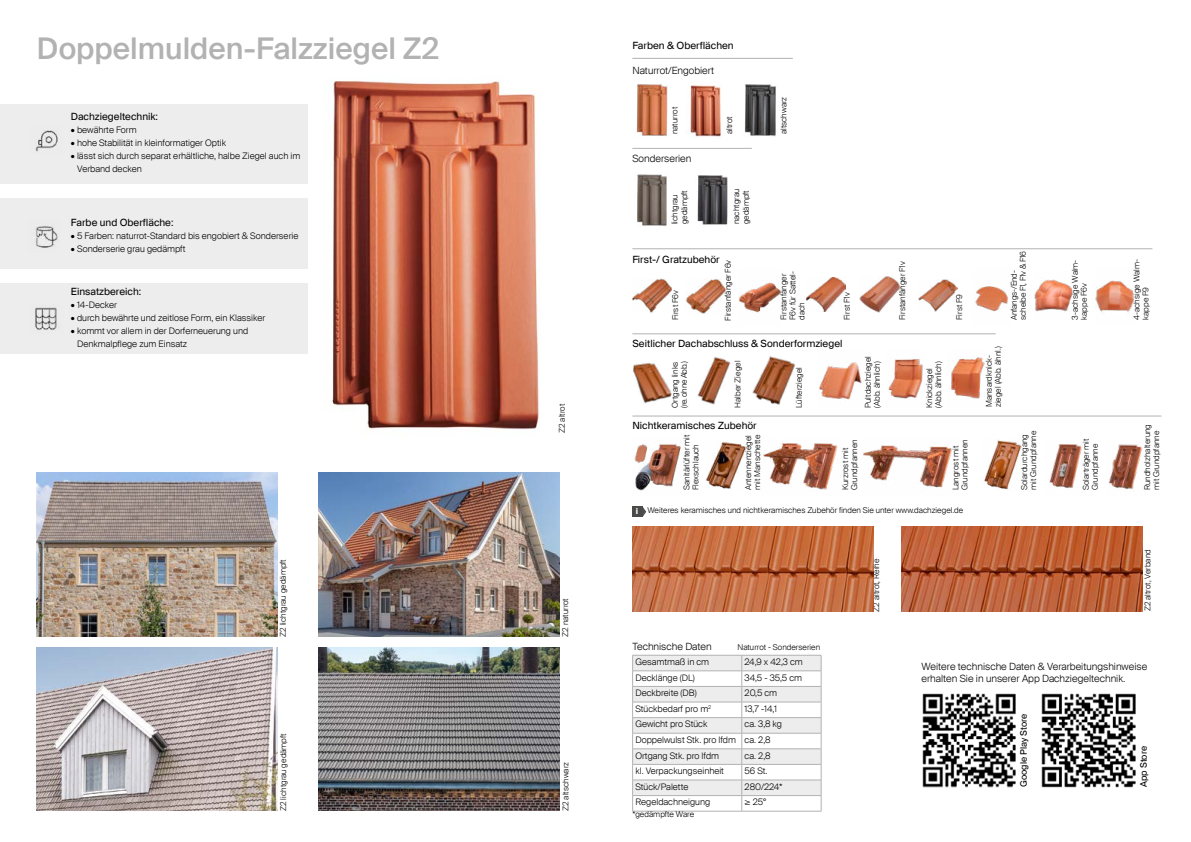
<style>
.page{position:relative;width:1191px;height:842px;background:#fff}
.page>*{position:absolute;margin:0;border:0;box-sizing:border-box;transform-origin:0 0}
.t1{font:500 30px "Suisse Intl";color:#b3b2b2}
.t2{font:10px "Suisse Intl";color:#000}
.t3{font:300 10px/12px "Suisse Intl";color:#000}
.t4{font:300 9px/13px "Suisse Intl";color:#000}
.t5{font:9px "Suisse Intl";color:#000}
.t6{font:300 8px/9px "Suisse Intl";color:#000}
.t7{font:300 8px/9px "Suisse Intl";letter-spacing:-.02em;color:#000}
.s1{font-weight:400}
.s2{font-weight:700;font-size:8.4px;color:#fff}
</style>
<div class="page">
<img style="left:36px;top:473px;width:241px;height:164px">
<img style="left:318px;top:473px;width:241px;height:164px">
<img style="left:36px;top:647px;width:241px;height:164px">
<img style="left:319px;top:647px;width:241px;height:164px">
<div style="left:0;top:104px;width:308px;height:80px;background:#ededed"></div>
<div style="left:0;top:198px;width:308px;height:71px;background:#ededed"></div>
<div style="left:0;top:283px;width:308px;height:71px;background:#ededed"></div>
<img style="left:35px;top:130px;width:23px;height:22px">
<img style="left:36px;top:226px;width:22px;height:22px">
<img style="left:35px;top:307px;width:25px;height:23px">
<img style="left:332px;top:80px;width:207px;height:350px">
<svg style="left:632px;top:655px;width:190px;height:156px"></svg>
<hr style="left:632px;top:811px;width:109px;height:1px;background:#b3b2b2">
<hr style="left:741px;top:811px;width:80px;height:1px;background:#b3b2b2">
<img style="left:636px;top:84px;width:32px;height:52px">
<img style="left:632px;top:278px;width:39px;height:35px">
<img style="left:738px;top:282px;width:42px;height:31px">
<img style="left:806px;top:277px;width:39px;height:34px">
<img style="left:860px;top:276px;width:40px;height:36px">
<img style="left:975px;top:286px;width:33px;height:26px">
<img style="left:918px;top:280px;width:39px;height:32px">
<img style="left:697px;top:357px;width:34px;height:48px">
<img style="left:633px;top:362px;width:39px;height:42px">
<img style="left:819px;top:362px;width:43px;height:38px">
<img style="left:888px;top:359px;width:35px;height:40px">
<img style="left:951px;top:357px;width:34px;height:42px">
<img style="left:634px;top:444px;width:47px;height:47px">
<img style="left:706px;top:441px;width:40px;height:48px">
<img style="left:763px;top:443px;width:74px;height:47px">
<img style="left:863px;top:445px;width:89px;height:43px">
<img style="left:1049px;top:444px;width:33px;height:45px">
<img style="left:1108px;top:444px;width:35px;height:46px">
<img style="left:984px;top:440px;width:37px;height:50px">
<img style="left:744px;top:84px;width:32px;height:53px">
<img style="left:688px;top:84px;width:34px;height:53px">
<img style="left:637px;top:174px;width:30px;height:52px">
<img style="left:697px;top:175px;width:31px;height:50px">
<hr style="left:632px;top:58px;width:161px;height:1px;background:#b3b2b2">
<hr style="left:632px;top:148px;width:120px;height:1px;background:#b3b2b2">
<hr style="left:632px;top:248px;width:520px;height:1px;background:#b3b2b2">
<hr style="left:632px;top:334px;width:363px;height:1px;background:#b3b2b2">
<img style="left:901px;top:527px;width:241px;height:85px">
<img style="left:632px;top:527px;width:241px;height:85px">
<img style="left:752px;top:355px;width:43px;height:50px">
<div style="left:632px;top:507px;width:10px;height:10px;background:#4a4a49"></div>
<svg style="left:642px;top:507px;width:4px;height:10px"></svg>
<hr style="left:632px;top:416px;width:529px;height:1px;background:#b3b2b2">
<img style="left:922px;top:693px;width:94px;height:95px">
<img style="left:1041px;top:693px;width:95px;height:95px">
<img style="left:1034px;top:279px;width:39px;height:33px">
<img style="left:1095px;top:280px;width:39px;height:34px">
<img style="left:686px;top:279px;width:40px;height:34px">
<h1 class="t1" style="left:37px;top:31px;width:403px">Doppelmulden-Falzziegel Z2</h1>
<p class="t2" style="left:71px;top:111px;width:89px">Dachziegeltechnik:</p>
<p class="t4" style="left:71px;top:124px;width:67px"><span class="s1">•</span> bewährte Form</p>
<p class="t4" style="left:71px;top:137px;width:157px"><span class="s1">•</span> hohe Stabilität in kleinformatiger Optik</p>
<p class="t4" style="left:77px;top:150px;width:224px;text-indent:-6px"><span class="s1">•</span> lässt sich durch separat erhältliche, halbe Ziegel auch im<br>Verband decken</p>
<p class="t2" style="left:71px;top:216px;width:104px">Farbe und Oberfläche:</p>
<p class="t4" style="left:71px;top:229px;width:229px"><span class="s1">•</span> 5 Farben: naturrot-Standard bis engobiert &amp; Sonderserie</p>
<p class="t4" style="left:71px;top:242px;width:116px"><span class="s1">•</span> Sonderserie grau gedämpft</p>
<p class="t2" style="left:71px;top:286px;width:72px">Einsatzbereich:</p>
<p class="t4" style="left:71px;top:298px;width:48px"><span class="s1">•</span> 14-Decker</p>
<p class="t4" style="left:71px;top:311px;width:196px"><span class="s1">•</span> durch bewährte und zeitlose Form, ein Klassiker</p>
<p class="t4" style="left:77px;top:324px;width:172px;text-indent:-6px"><span class="s1">•</span> kommt vor allem in der Dorferneuerung und<br>Denkmalpflege zum Einsatz</p>
<p class="t6" style="left:278px;top:637px;width:79px;rotate:-90deg">Z2 lichtgrau gedämpft</p>
<p class="t6" style="left:279px;top:811px;width:79px;rotate:-90deg">Z2 lichtgrau gedämpft</p>
<p class="t6" style="left:557px;top:433px;width:31px;rotate:-90deg">Z2 altrot</p>
<p class="t6" style="left:561px;top:637px;width:40px;rotate:-90deg">Z2 naturrot</p>
<p class="t6" style="left:561px;top:811px;width:50px;rotate:-90deg">Z2 altschwarz</p>
<p class="t2" style="left:632px;top:40px;width:103px">Farben &amp; Oberflächen</p>
<p class="t3" style="left:632px;top:64px;width:83px">Naturrot/Engobiert</p>
<p class="t6" style="left:670px;top:134px;width:29px;rotate:-90deg">naturrot</p>
<p class="t6" style="left:724px;top:134px;width:19px;rotate:-90deg">altrot</p>
<p class="t3" style="left:632px;top:153px;width:60px">Sonderserien</p>
<p class="t6" style="left:670px;top:224px;width:36px;line-height:9.6px;rotate:-90deg">lichtgrau gedämpft</p>
<p class="t6" style="left:731px;top:224px;width:37px;line-height:9.6px;rotate:-90deg">nachtgrau gedämpft</p>
<p class="t2" style="left:632px;top:253px;width:89px">First-/ Gratzubehör</p>
<p class="t6" style="left:723px;top:321px;width:62px;rotate:-90deg">Firstanfänger F6v</p>
<p class="t6" style="left:671px;top:320px;width:31px;rotate:-90deg">First F6v</p>
<p class="t6" style="left:779px;top:134px;width:39px;rotate:-90deg">altschwarz</p>
<p class="t6" style="left:779px;top:320px;width:50px;rotate:-90deg">Firstanfänger<br>F6v für Sattel&shy;dach</p>
<p class="t6" style="left:842px;top:320px;width:29px;rotate:-90deg">First F1v</p>
<p class="t2" style="left:632px;top:338px;width:212px">Seitlicher Dachabschluss &amp; Sonderformziegel</p>
<p class="t6" style="left:898px;top:320px;width:60px;rotate:-90deg">Firstanfänger F1v</p>
<p class="t6" style="left:670px;top:408px;width:48px;rotate:-90deg">Ortgang links (re. ohne Abb.)</p>
<p class="t6" style="left:733px;top:408px;width:49px;rotate:-90deg">Halber Ziegel</p>
<p class="t6" style="left:863px;top:408px;width:53px;rotate:-90deg">Pultdachziegel (Abb. ähnlich)</p>
<p class="t6" style="left:925px;top:408px;width:48px;rotate:-90deg">Knickziegel (Abb. ähnlich)</p>
<p class="t6" style="left:794px;top:408px;width:42px;rotate:-90deg">Lüfterziegel</p>
<p class="t6" style="left:955px;top:320px;width:27px;rotate:-90deg">First F9</p>
<p class="t7" style="left:1009px;top:320px;width:70px;rotate:-90deg">Anfangs-/End&shy;scheibe F1, F1v &amp; F16</p>
<p class="t6" style="left:984px;top:407px;width:62px;rotate:-90deg">Mansardknick&shy;ziegel (Abb. ähnl.)</p>
<p class="t6" style="left:1070px;top:320px;width:62px;rotate:-90deg">3-achsige Walm&shy;kappe F6v</p>
<p class="t6" style="left:1132px;top:320px;width:62px;rotate:-90deg">4-achsige Walm&shy;kappe F9</p>
<p class="t2" style="left:632px;top:419px;width:126px">Nichtkeramisches Zubehör</p>
<p class="t6" style="left:682px;top:490px;width:57px;rotate:-90deg">Sanitärlüfter mit<br>Flexschlauch</p>
<p class="t6" style="left:743px;top:490px;width:57px;rotate:-90deg">Antennenziegel mit Manschette</p>
<p class="t6" style="left:840px;top:490px;width:52px;rotate:-90deg">Kurzrost mit<br>Grundpfannen</p>
<p class="t6" style="left:951px;top:490px;width:52px;rotate:-90deg">Langrost mit<br>Grundpfannen</p>
<p class="t6" style="left:1020px;top:490px;width:61px;rotate:-90deg">Solardurchgang mit Grundpfanne</p>
<p class="t6" style="left:1081px;top:490px;width:53px;rotate:-90deg">Solarträger mit<br>Grundpfanne</p>
<p class="t6" style="left:636px;top:506px;width:329px"><span class="s2">i</span> Weiteres keramisches und nichtkeramisches Zubehör finden Sie unter www.dachziegel.de</p>
<p class="t6" style="left:1143px;top:490px;width:68px;rotate:-90deg">Rundholzhalterung mit Grundpfanne</p>
<p class="t3" style="left:632px;top:640px;width:81px">Technische Daten</p>
<p class="t6" style="left:737px;top:643px;width:84px">Naturrot - Sonderserien</p>
<p class="t4" style="left:635px;top:655px;width:75px">Gesamtmaß in cm</p>
<p class="t4" style="left:744px;top:655px;width:60px">24,9 x 42,3 cm</p>
<p class="t4" style="left:635px;top:671px;width:61px">Decklänge (DL)</p>
<p class="t4" style="left:744px;top:671px;width:59px">34,5 - 35,5 cm</p>
<p class="t4" style="left:635px;top:687px;width:63px">Deckbreite (DB)</p>
<p class="t4" style="left:744px;top:687px;width:34px">20,5 cm</p>
<p class="t4" style="left:635px;top:702px;width:77px">Stückbedarf pro m<sup>2</sup></p>
<p class="t4" style="left:744px;top:702px;width:34px">13,7 -14,1</p>
<p class="t4" style="left:635px;top:718px;width:73px">Gewicht pro Stück</p>
<p class="t4" style="left:635px;top:716px;width:148px;line-height:15.6px;text-indent:109px">ca. 3,8 kg<br>Doppelwulst Stk. pro lfdm ca. 2,8<br>Ortgang Stk. pro lfdm</p>
<p class="t4" style="left:744px;top:749px;width:27px">ca. 2,8</p>
<p class="t4" style="left:635px;top:764px;width:90px">kl. Verpackungseinheit</p>
<p class="t4" style="left:744px;top:764px;width:24px">56 St.</p>
<p class="t4" style="left:635px;top:780px;width:54px">Stück/Palette</p>
<p class="t4" style="left:744px;top:780px;width:39px">280/224*</p>
<p class="t4" style="left:635px;top:796px;width:76px">Regeldachneigung</p>
<p class="t4" style="left:744px;top:796px;width:23px">≥ 25°</p>
<p class="t6" style="left:632px;top:810px;width:63px">*gedämpfte Ware</p>
<p class="t6" style="left:872px;top:612px;width:54px;rotate:-90deg">Z2 altrot, Reihe</p>
<p class="t6" style="left:1143px;top:611px;width:64px;rotate:-90deg">Z2 altrot, Verband</p>
<p class="t3" style="left:921px;top:661px;width:227px">Weitere technische Daten &amp; Verarbeitungshinweise erhalten Sie in unserer App Dachziegeltechnik.</p>
<p class="t5" style="left:1018px;top:787px;width:75px;rotate:-90deg">Google Play Store</p>
<p class="t5" style="left:1138px;top:787px;width:43px;rotate:-90deg">App Store</p>
</div>
